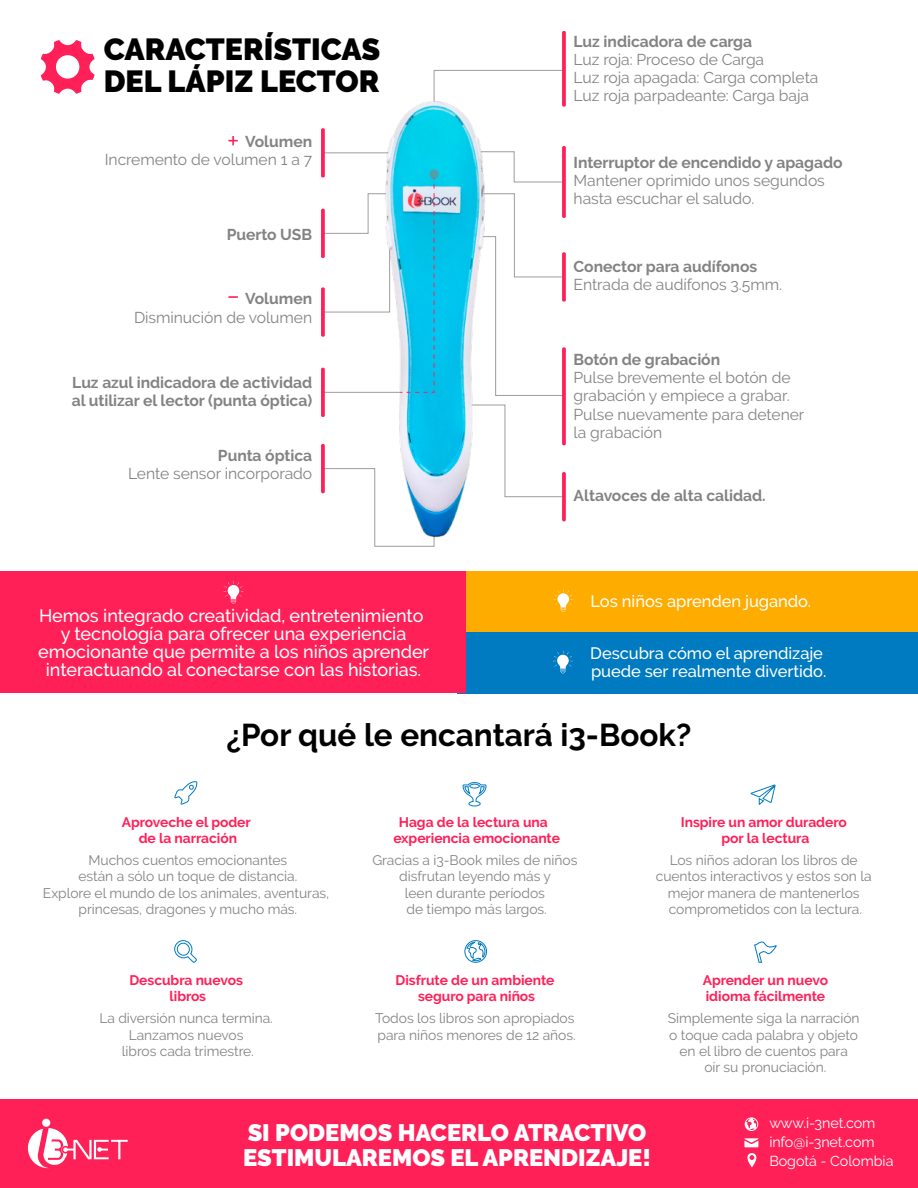
<style>
.page{position:relative;width:918px;height:1188px;background:#fff}
.page>*{position:absolute;margin:0;border:0;box-sizing:border-box;transform-origin:0 0}
.t1{font:700 31.5px "Raleway";color:#000}
.t2{font:900 30.45px/32.2px "Raleway";color:#000}
.t3{font:900 23.7px/25px "Raleway";color:#fff}
.t4{font:500 18px/18px "Raleway";letter-spacing:-.005em;color:#fff;text-align:center}
.t5{font:500 16.5px/18px "Raleway";letter-spacing:-.005em;color:#fff}
.t6{font:15.75px/18.3px "Raleway";letter-spacing:-.005em;color:#838383}
.t7{font:700 15.75px/18.3px "Raleway";letter-spacing:-.005em;color:#838383}
.t8{font:14.4px/19.4px "Raleway";letter-spacing:-.005em;color:#fff}
.t9{font:13.8px/16.2px "Raleway";letter-spacing:-.005em;color:#838383;text-align:center}
.t10{font:700 13.8px/16.2px "Raleway";letter-spacing:-.005em;color:#ff2058;text-align:center}
</style>
<div class="page">
<svg style="left:41px;top:40px;width:54px;height:54px"></svg>
<svg style="left:433px;top:70px;width:129px;height:19px"></svg>
<svg style="left:501px;top:151px;width:61px;height:32px"></svg>
<svg style="left:501px;top:193px;width:61px;height:203px"></svg>
<svg style="left:562px;top:31px;width:4px;height:76px"></svg>
<svg style="left:501px;top:404px;width:64px;height:93px"></svg>
<svg style="left:228px;top:136px;width:10px;height:9px"></svg>
<svg style="left:228px;top:296px;width:10px;height:2px"></svg>
<hr style="left:323px;top:152px;width:81px;height:1px;background:#9d9d9d">
<svg style="left:322px;top:468px;width:113px;height:79px"></svg>
<img style="left:373px;top:89px;width:128px;height:457px">
<svg style="left:322px;top:177px;width:113px;height:216px"></svg>
<svg style="left:429px;top:169px;width:10px;height:10px"></svg>
<hr style="left:323px;top:392px;width:77px;height:1px;background:#9d9d9d">
<svg style="left:321px;top:128px;width:4px;height:49px"></svg>
<svg style="left:321px;top:209px;width:4px;height:49px"></svg>
<svg style="left:321px;top:287px;width:4px;height:50px"></svg>
<svg style="left:321px;top:368px;width:4px;height:49px"></svg>
<svg style="left:321px;top:444px;width:4px;height:49px"></svg>
<svg style="left:562px;top:472px;width:4px;height:49px"></svg>
<svg style="left:562px;top:347px;width:4px;height:98px"></svg>
<svg style="left:562px;top:146px;width:4px;height:72px"></svg>
<svg style="left:562px;top:252px;width:4px;height:50px"></svg>
<svg style="left:754px;top:941px;width:23px;height:22px"></svg>
<svg style="left:174px;top:781px;width:24px;height:24px"></svg>
<svg style="left:462px;top:782px;width:25px;height:25px"></svg>
<svg style="left:750px;top:784px;width:26px;height:21px"></svg>
<svg style="left:464px;top:940px;width:23px;height:23px"></svg>
<svg style="left:174px;top:940px;width:23px;height:23px"></svg>
<div style="left:457px;top:571px;width:461px;height:61px;background:#ffac00"></div>
<div style="left:457px;top:632px;width:461px;height:61px;background:#007ac1"></div>
<div style="left:0;top:571px;width:466px;height:122px;background:#ff2058"></div>
<svg style="left:223px;top:581px;width:21px;height:23px"></svg>
<svg style="left:553px;top:589px;width:20px;height:23px"></svg>
<svg style="left:553px;top:651px;width:20px;height:23px"></svg>
<div style="left:0;top:1100px;width:918px;height:88px;background:#ff2058"></div>
<div style="left:42px;top:1119px;width:8px;height:8px;background:#fff;border-radius:50%"></div>
<svg style="left:28px;top:1128px;width:100px;height:40px"></svg>
<svg style="left:745px;top:1117px;width:13px;height:14px"></svg>
<svg style="left:744px;top:1138px;width:15px;height:9px"></svg>
<svg style="left:747px;top:1153px;width:9px;height:14px"></svg>
<h2 class="t2" style="left:104px;top:34px;width:278px">CARACTERÍSTICAS<br>DEL LÁPIZ LECTOR</h2>
<p class="t7" style="left:245px;top:132px;width:68px">Volumen</p>
<p class="t6" style="left:105px;top:150px;width:209px">Incremento de volumen 1 a 7</p>
<p class="t7" style="left:227px;top:225px;width:87px">Puerto USB</p>
<p class="t7" style="left:245px;top:290px;width:68px">Volumen</p>
<p class="t6" style="left:134px;top:308px;width:180px">Disminución de volumen</p>
<p class="t7" style="left:72px;top:374px;width:242px">Luz azul indicadora de actividad al utilizar el lector (punta óptica)</p>
<p class="t7" style="left:218px;top:446px;width:96px">Punta óptica</p>
<p class="t6" style="left:128px;top:464px;width:186px">Lente sensor incorporado</p>
<h3 class="t4" style="left:38px;top:607px;width:392px">Hemos integrado creatividad, entretenimiento y tecnología para ofrecer una experiencia emocionante que permite a los niños aprender interactuando al conectarse con las historias.</h3>
<p class="t7" style="left:574px;top:32px;width:180px">Luz indicadora de carga</p>
<p class="t6" style="left:574px;top:50px;width:246px">Luz roja: Proceso de Carga<br>Luz roja apagada: Carga completa<br>Luz roja parpadeante: Carga baja</p>
<p class="t7" style="left:574px;top:153px;width:270px">Interruptor de encendido y apagado</p>
<p class="t6" style="left:574px;top:171px;width:253px">Mantener oprimido unos segundos hasta escuchar el saludo.</p>
<p class="t7" style="left:574px;top:257px;width:185px">Conector para audífonos</p>
<p class="t6" style="left:574px;top:275px;width:210px">Entrada de audífonos 3.5mm.</p>
<p class="t7" style="left:574px;top:350px;width:148px">Botón de grabación</p>
<p class="t6" style="left:574px;top:368px;width:232px">Pulse brevemente el botón de grabación y empiece a grabar.<br>Pulse nuevamente para detener la grabación</p>
<p class="t7" style="left:574px;top:487px;width:194px">Altavoces de alta calidad.</p>
<p class="t5" style="left:591px;top:592px;width:222px">Los niños aprenden jugando.</p>
<p class="t5" style="left:590px;top:645px;width:238px">Descubra cómo el aprendizaje puede ser realmente divertido.</p>
<h1 class="t1" style="left:227px;top:717px;width:466px">¿Por qué le encantará i3-Book?</h1>
<p class="t10" style="left:122px;top:814px;width:130px">Aproveche el poder de la narración</p>
<p class="t9" style="left:43px;top:852px;width:288px">Muchos cuentos emocionantes<br>están a sólo un toque de distancia.<br>Explore el mundo de los animales, aventuras, princesas, dragones y mucho más.</p>
<p class="t10" style="left:129px;top:972px;width:115px">Descubra nuevos libros</p>
<p class="t9" style="left:99px;top:1010px;width:175px">La diversión nunca termina.<br>Lanzamos nuevos<br>libros cada trimestre.</p>
<p class="t10" style="left:393px;top:814px;width:168px">Haga de la lectura una experiencia emocionante</p>
<p class="t9" style="left:372px;top:852px;width:207px">Gracias a i3-Book miles de niños disfrutan leyendo más y<br>leen durante períodos<br>de tiempo más largos.</p>
<p class="t10" style="left:396px;top:972px;width:160px">Disfrute de un ambiente seguro para niños</p>
<p class="t9" style="left:375px;top:1010px;width:202px;text-align:left">Todos los libros son apropiados para niños menores de 12 años.</p>
<p class="t10" style="left:681px;top:814px;width:167px">Inspire un amor duradero por la lectura</p>
<p class="t9" style="left:656px;top:852px;width:217px">Los niños adoran los libros de cuentos interactivos y estos son la mejor manera de mantenerlos comprometidos con la lectura.</p>
<p class="t10" style="left:703px;top:972px;width:127px;text-align:left">Aprender un nuevo idioma fácilmente</p>
<p class="t9" style="left:668px;top:1010px;width:193px">Simplemente siga la narración o toque cada palabra y objeto en el libro de cuentos para<br>oír su pronuciación.</p>
<h3 class="t3" style="left:243px;top:1120px;width:409px">SI PODEMOS HACERLO ATRACTIVO<br>ESTIMULAREMOS EL APRENDIZAJE!</h3>
<p class="t8" style="left:769px;top:1113px;width:126px">www.i-3net.com info@i-3net.com<br>Bogotá - Colombia</p>
</div>
